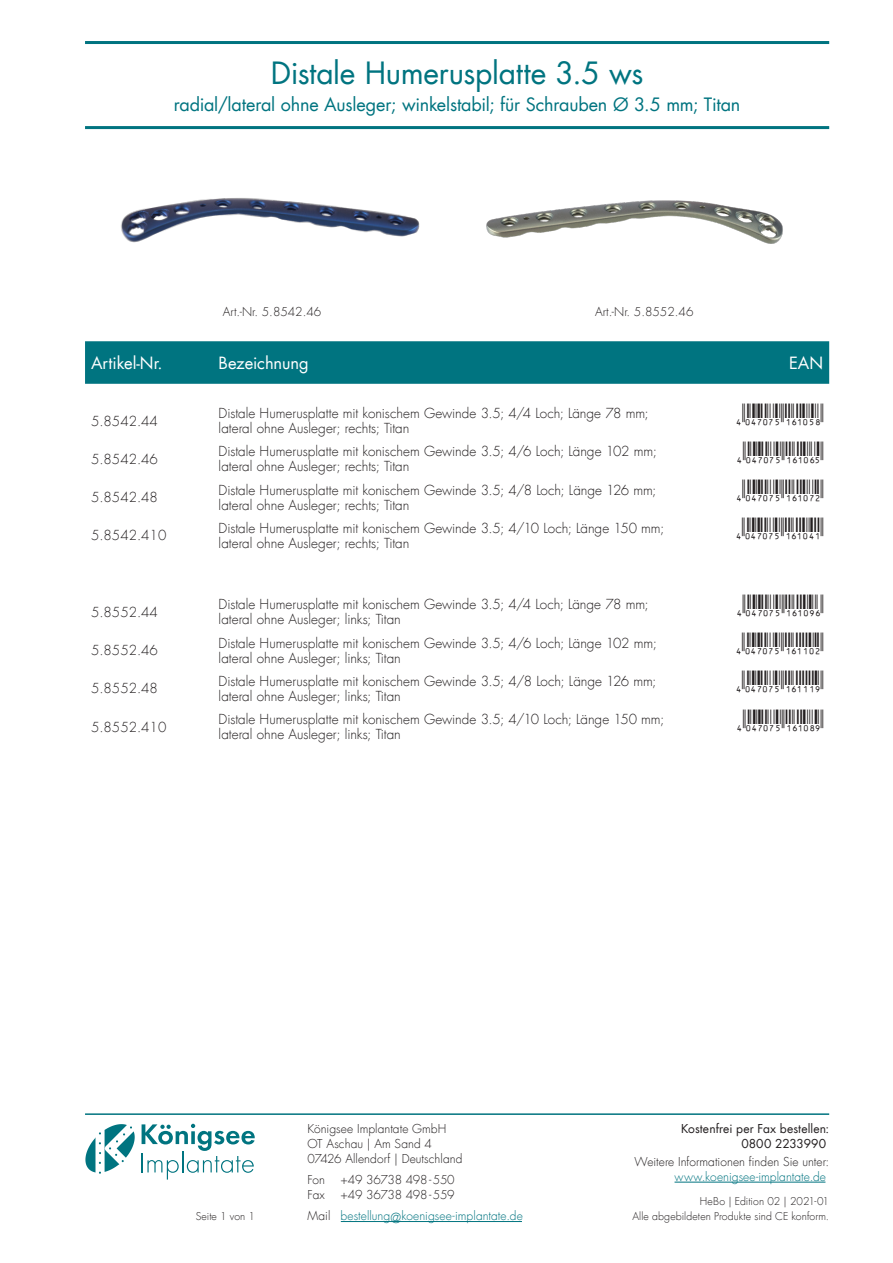
<style>
.page{position:relative;width:893px;height:1263px;background:#fff}
.page>*{position:absolute;margin:0;border:0;box-sizing:border-box;transform-origin:0 0}
.t1{font:30px "Futura Com";letter-spacing:-.01em;color:#007480}
.t2{font:18px "Futura Com";letter-spacing:-.01em;color:#007480}
.t3{font:16.5px "Futura Com";color:#fff}
.t4{font:300 13.5px "Futura Com";color:#231f20}
.t5{font:300 12px/15px "Futura Com";letter-spacing:.005em;color:#231f20}
.t6{font:300 12px/21.5px "Futura Com";letter-spacing:.005em;color:#007480}
.t7{font:12px/15px "Futura Com";letter-spacing:.005em;color:#231f20;text-align:right}
.t8{font:300 12px "Futura Com";letter-spacing:-.02em;color:#231f20}
.t9{font:300 10.5px "Futura Com";letter-spacing:.005em;color:#231f20}
.s1{color:#231f20}
.s2{font-size:13.5px}
</style>
<div class="page">
<hr style="left:85px;top:41px;width:744px;height:3px;background:#007480">
<hr style="left:85px;top:126px;width:744px;height:3px;background:#007480">
<hr style="left:85px;top:1113px;width:744px;height:2px;background:#007480">
<hr style="left:674px;top:1182px;width:151px;height:1px;background:#007480">
<hr style="left:341px;top:1221px;width:181px;height:1px;background:#007480">
<hr style="left:141px;top:1152px;width:2px;height:20px;background:#007480">
<svg style="left:142px;top:1124px;width:113px;height:55px"></svg>
<svg style="left:85px;top:1124px;width:50px;height:50px"></svg>
<div style="left:85px;top:341px;width:744px;height:43px;background:#007480"></div>
<img style="left:121px;top:198px;width:662px;height:46px">
<h1 class="t1" style="left:271px;top:52px;width:374px">Distale Humerusplatte 3.5 ws</h1>
<h2 class="t2" style="left:174px;top:92px;width:568px">radial/lateral ohne Ausleger; winkelstabil; für Schrauben Ø 3.5 mm; Titan</h2>
<p class="t5" style="left:223px;top:305px;width:100px">Art.-Nr. 5.8542.46</p>
<p class="t5" style="left:595px;top:305px;width:100px">Art.-Nr. 5.8552.46</p>
<p class="t3" style="left:91px;top:352px;width:73px">Artikel-Nr.</p>
<p class="t3" style="left:219px;top:352px;width:92px">Bezeichnung</p>
<p class="t3" style="left:789px;top:352px;width:36px">EAN</p>
<p class="t4" style="left:91px;top:412px;width:68px">5.8542.44</p>
<p class="t4" style="left:219px;top:404px;width:432px">Distale Humerusplatte mit konischem Gewinde 3.5; 4/4 Loch; Länge 78 mm;</p>
<p class="t4" style="left:219px;top:419px;width:192px">lateral ohne Ausleger; rechts; Titan</p>
<p class="t4" style="left:91px;top:450px;width:68px">5.8542.46</p>
<p class="t4" style="left:219px;top:442px;width:440px">Distale Humerusplatte mit konischem Gewinde 3.5; 4/6 Loch; Länge 102 mm;</p>
<p class="t4" style="left:219px;top:457px;width:192px">lateral ohne Ausleger; rechts; Titan</p>
<p class="t4" style="left:91px;top:488px;width:68px">5.8542.48</p>
<p class="t4" style="left:219px;top:481px;width:439px">Distale Humerusplatte mit konischem Gewinde 3.5; 4/8 Loch; Länge 126 mm;</p>
<p class="t4" style="left:219px;top:496px;width:192px">lateral ohne Ausleger; rechts; Titan</p>
<p class="t4" style="left:91px;top:526px;width:77px">5.8542.410</p>
<p class="t4" style="left:219px;top:519px;width:447px">Distale Humerusplatte mit konischem Gewinde 3.5; 4/10 Loch; Länge 150 mm;</p>
<p class="t4" style="left:219px;top:534px;width:192px">lateral ohne Ausleger; rechts; Titan</p>
<p class="t4" style="left:91px;top:603px;width:68px">5.8552.44</p>
<p class="t4" style="left:219px;top:596px;width:432px">Distale Humerusplatte mit konischem Gewinde 3.5; 4/4 Loch; Länge 78 mm;</p>
<p class="t4" style="left:219px;top:611px;width:184px">lateral ohne Ausleger; links; Titan</p>
<p class="t4" style="left:91px;top:641px;width:68px">5.8552.46</p>
<p class="t4" style="left:219px;top:634px;width:440px">Distale Humerusplatte mit konischem Gewinde 3.5; 4/6 Loch; Länge 102 mm;</p>
<p class="t4" style="left:219px;top:649px;width:184px">lateral ohne Ausleger; links; Titan</p>
<p class="t4" style="left:91px;top:680px;width:68px">5.8552.48</p>
<p class="t4" style="left:219px;top:672px;width:439px">Distale Humerusplatte mit konischem Gewinde 3.5; 4/8 Loch; Länge 126 mm;</p>
<p class="t4" style="left:219px;top:687px;width:184px">lateral ohne Ausleger; links; Titan</p>
<p class="t4" style="left:91px;top:718px;width:77px">5.8552.410</p>
<p class="t4" style="left:219px;top:710px;width:447px">Distale Humerusplatte mit konischem Gewinde 3.5; 4/10 Loch; Länge 150 mm;</p>
<p class="t4" style="left:219px;top:725px;width:184px">lateral ohne Ausleger; links; Titan</p>
<p class="t7" style="left:681px;top:1120px;width:150px">Kostenfrei per Fax bestellen:<br>0800 2233990</p>
<p class="t5" style="left:635px;top:1154px;width:196px">Weitere Informationen finden Sie unter:</p>
<p class="t6" style="left:674px;top:1166px;width:153px">www.koenigsee-implantate.de</p>
<p class="t5" style="left:308px;top:1121px;width:156px">Königsee Implantate GmbH<br>OT Aschau | Am Sand 4<br>07426 Allendorf | Deutschland</p>
<p class="t5" style="left:308px;top:1172px;width:19px">Fon</p>
<p class="t8" style="left:341px;top:1172px;width:116px">+49 36738 498-550</p>
<p class="t5" style="left:308px;top:1187px;width:19px">Fax</p>
<p class="t6" style="left:308px;top:1184px;width:217px;text-indent:33px"><span class="s1">+49 36738 498-559<br>Mail</span> bestellung<span class="s2">@</span>koenigsee-implantate.de</p>
<p class="t9" style="left:700px;top:1195px;width:131px">HeBo | Edition 02 | 2021-01</p>
<p class="t9" style="left:196px;top:1210px;width:61px">Seite 1 von 1</p>
<p class="t9" style="left:632px;top:1210px;width:198px">Alle abgebildeten Produkte sind CE konform.</p>
</div>
